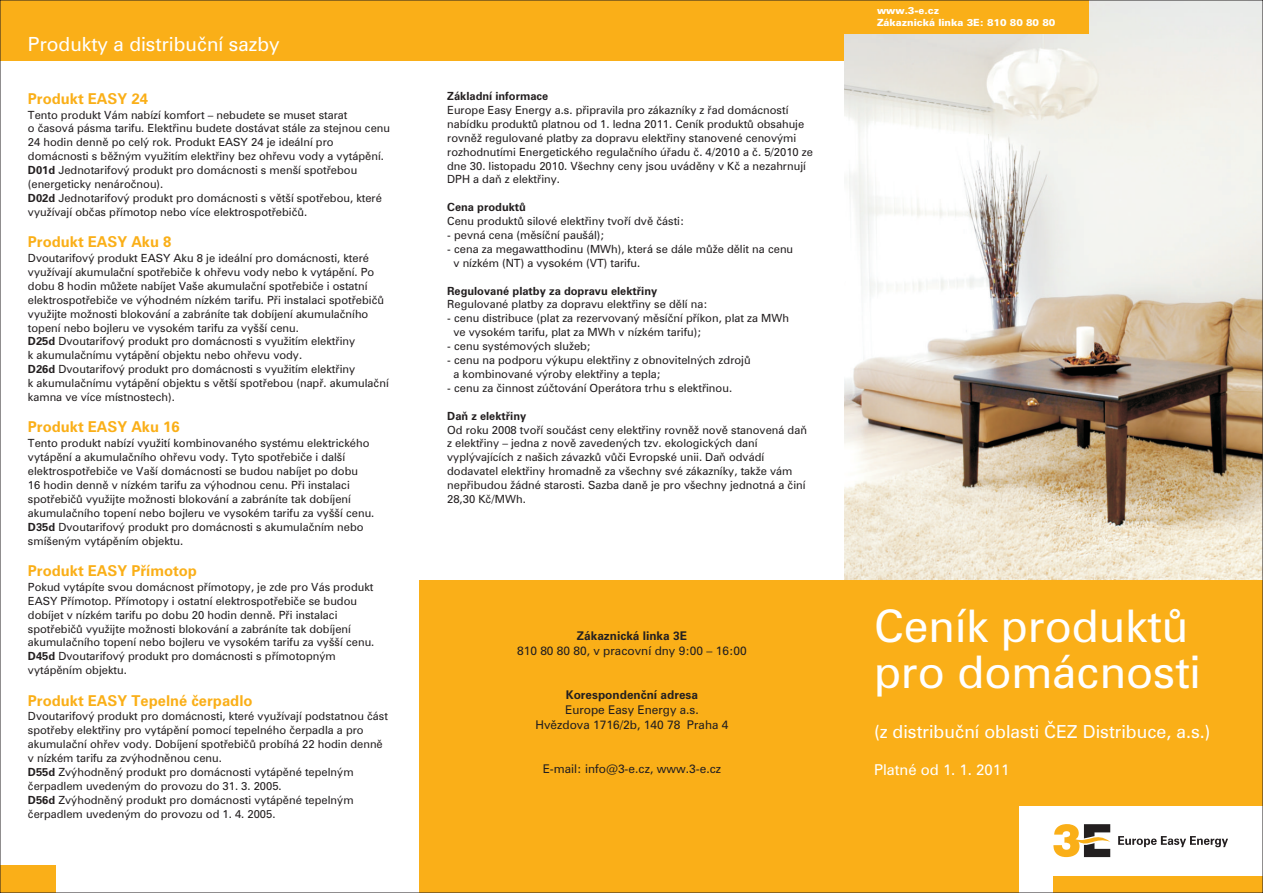
<style>
.page{position:relative;width:1263px;height:893px;background:#fff}
.page>*{position:absolute;margin:0;border:0;box-sizing:border-box;transform-origin:0 0}
.t1{font:45px/45.9px "Zurich CE";color:#fff}
.t2{font:19.5px "Zurich CE";color:#fff}
.t3{font:18px "Zurich CE";color:#fff}
.t4{font:700 15px "Zurich CE";color:#faaf18}
.t5{font:15px "Zurich CE";color:#fff}
.t6{font:12px/14.9px "Zurich CE";color:#231f20;text-align:center}
.t7{font:700 12px "Zurich CE";color:#231f20}
.t8{font:11.25px/14px "Zurich CE";color:#231f20}
.t9{font:700 11.25px "Zurich CE";color:#231f20}
.t10{font:900 9.9px/11.2px "Zurich CE";color:#fff}
.s1{font-weight:700}
</style>
<div class="page">
<img style="left:844px;top:2px;width:417px;height:578px">
<div style="left:419px;top:580px;width:844px;height:313px;background:#faaf18"></div>
<div style="left:841px;top:0;width:247px;height:33px;background:#faaf18"></div>
<div style="left:1019px;top:806px;width:244px;height:87px;background:#fff"></div>
<svg style="left:1053px;top:824px;width:57px;height:33px"></svg>
<svg style="left:1118px;top:836px;width:110px;height:11px"></svg>
<div style="left:1053px;top:876px;width:210px;height:17px;background:#faaf18"></div>
<div style="left:0;top:865px;width:56px;height:28px;background:#faaf18"></div>
<div style="left:0;top:0;width:844px;height:61px;background:#faaf18"></div>
<h2 class="t2" style="left:28px;top:37px;width:253px">Produkty a distribuèní sazby</h2>
<h3 class="t4" style="left:28px;top:92px;width:122px">Produkt EASY 24</h3>
<p class="t8" style="left:28px;top:109px;width:364px">Tento produkt Vám nabízí komfort – nebudete se muset starat<br>o èasová pásma tarifu. Elektøinu budete dostávat stále za stejnou cenu 24 hodin dennì po celý rok. Produkt EASY 24 je ideální pro domácnosti s bìžným využitím elektøiny bez ohøevu vody a vytápìní.<br><span class="s1">D01d</span> Jednotarifový produkt pro domácnosti s menší spotøebou (energeticky nenároènou).<br><span class="s1">D02d</span> Jednotarifový produkt pro domácnosti s vìtší spotøebou, které využívají obèas pøímotop nebo více elektrospotøebièù.</p>
<p class="t8" style="left:28px;top:252px;width:362px">Dvoutarifový produkt EASY Aku 8 je ideální pro domácnosti, které využívají akumulaèní spotøebièe k ohøevu vody nebo k vytápìní. Po dobu 8 hodin mùžete nabíjet Vaše akumulaèní spotøebièe i ostatní elektrospotøebièe ve výhodném nízkém tarifu. Pøi instalaci spotøebièù využijte možnosti blokování a zabráníte tak dobíjení akumulaèního topení nebo bojleru ve vysokém tarifu za vyšší cenu.<br><span class="s1">D25d</span> Dvoutarifový produkt pro domácnosti s využitím elektøiny<br>k akumulaènímu vytápìní objektu nebo ohøevu vody.<br><span class="s1">D26d</span> Dvoutarifový produkt pro domácnosti s využitím elektøiny<br>k akumulaènímu vytápìní objektu s vìtší spotøebou (napø. akumulaèní kamna ve více místnostech).</p>
<p class="t8" style="left:28px;top:437px;width:348px">Tento produkt nabízí využití kombinovaného systému elektrického vytápìní a akumulaèního ohøevu vody. Tyto spotøebièe i další elektrospotøebièe ve Vaší domácnosti se budou nabíjet po dobu<br>16 hodin dennì v nízkém tarifu za výhodnou cenu. Pøi instalaci spotøebièù využijte možnosti blokování a zabráníte tak dobíjení akumulaèního topení nebo bojleru ve vysokém tarifu za vyšší cenu.<br><span class="s1">D35d</span> Dvoutarifový produkt pro domácnosti s akumulaèním nebo smíšeným vytápìním objektu.</p>
<p class="t8" style="left:28px;top:581px;width:348px">Pokud vytápíte svou domácnost pøímotopy, je zde pro Vás produkt EASY Pøímotop. Pøímotopy i ostatní elektrospotøebièe se budou dobíjet v nízkém tarifu po dobu 20 hodin dennì. Pøi instalaci spotøebièù využijte možnosti blokování a zabráníte tak dobíjení akumulaèního topení nebo bojleru ve vysokém tarifu za vyšší cenu.<br><span class="s1">D45d</span> Dvoutarifový produkt pro domácnosti s pøímotopným vytápìním objektu.</p>
<p class="t8" style="left:28px;top:711px;width:362px">Dvoutarifový produkt pro domácnosti, které využívají podstatnou èást spotøeby elektøiny pro vytápìní pomocí tepelného èerpadla a pro akumulaèní ohøev vody. Dobíjení spotøebièù probíhá 22 hodin dennì v nízkém tarifu za zvýhodnìnou cenu.<br><span class="s1">D55d</span> Zvýhodnìný produkt pro domácnosti vytápìné tepelným èerpadlem uvedeným do provozu do 31. 3. 2005.<br><span class="s1">D56d</span> Zvýhodnìný produkt pro domácnosti vytápìné tepelným èerpadlem uvedeným do provozu od 1. 4. 2005.</p>
<h3 class="t4" style="left:28px;top:236px;width:145px">Produkt EASY Aku 8</h3>
<h3 class="t4" style="left:28px;top:421px;width:153px">Produkt EASY Aku 16</h3>
<h3 class="t4" style="left:28px;top:565px;width:171px">Produkt EASY Pøímotop</h3>
<h3 class="t4" style="left:28px;top:694px;width:226px">Produkt EASY Tepelné èerpadlo</h3>
<p class="t9" style="left:447px;top:92px;width:103px">Základní informace</p>
<p class="t8" style="left:447px;top:104px;width:367px">Europe Easy Energy a.s. pøipravila pro zákazníky z øad domácností nabídku produktù platnou od 1. ledna 2011. Ceník produktù obsahuje rovnìž regulované platby za dopravu elektøiny stanovené cenovými rozhodnutími Energetického regulaèního úøadu è. 4/2010 a è. 5/2010 ze dne 30. listopadu 2010. Všechny ceny jsou uvádìny v Kè a nezahrnují DPH a daò z elektøiny.</p>
<p class="t9" style="left:447px;top:203px;width:80px">Cena produktù</p>
<p class="t8" style="left:447px;top:215px;width:238px">Cenu produktù silové elektøiny tvoøí dvì èásti:</p>
<p class="t8" style="left:447px;top:229px;width:159px">- pevná cena (mìsíèní paušál);</p>
<p class="t8" style="left:453px;top:243px;width:341px;text-indent:-6px">- cena za megawatthodinu (MWh), která se dále mùže dìlit na cenu v nízkém (NT) a vysokém (VT) tarifu.</p>
<p class="t9" style="left:447px;top:286px;width:212px">Regulované platby za dopravu elektøiny</p>
<p class="t8" style="left:447px;top:299px;width:262px">Regulované platby za dopravu elektøiny se dìlí na:</p>
<p class="t8" style="left:453px;top:312px;width:337px;text-indent:-6px">- cenu distribuce (plat za rezervovaný mìsíèní pøíkon, plat za MWh ve vysokém tarifu, plat za MWh v nízkém tarifu);</p>
<p class="t8" style="left:447px;top:340px;width:145px">- cenu systémových služeb;</p>
<p class="t8" style="left:453px;top:354px;width:299px;text-indent:-6px">- cenu na podporu výkupu elektøiny z obnovitelných zdrojù a kombinované výroby elektøiny a tepla;</p>
<p class="t8" style="left:447px;top:382px;width:286px">- cenu za èinnost zúètování Operátora trhu s elektøinou.</p>
<p class="t9" style="left:447px;top:411px;width:81px">Daò z elektøiny</p>
<p class="t8" style="left:447px;top:424px;width:361px">Od roku 2008 tvoøí souèást ceny elektøiny rovnìž novì stanovená daò z elektøiny – jedna z novì zavedených tzv. ekologických daní vyplývajících z našich závazkù vùèi Evropské unii. Daò odvádí dodavatel elektøiny hromadnì za všechny své zákazníky, takže vám nepøibudou žádné starosti. Sazba danì je pro všechny jednotná a èiní 28,30 Kè/MWh.</p>
<p class="t7" style="left:577px;top:631px;width:112px">Zákaznická linka 3E</p>
<p class="t6" style="left:517px;top:644px;width:231px">810 80 80 80, v pracovní dny 9:00 – 16:00</p>
<p class="t7" style="left:566px;top:690px;width:134px">Korespondenèní adresa</p>
<p class="t6" style="left:535px;top:704px;width:194px">Europe Easy Energy a.s.<br>Hvìzdova 1716/2b, 140 78 Praha 4</p>
<p class="t6" style="left:543px;top:763px;width:180px">E-mail: info@3-e.cz, www.3-e.cz</p>
<p class="t10" style="left:877px;top:6px;width:180px">www.3-e.cz<br>Zákaznická linka 3E: 810 80 80 80</p>
<h1 class="t1" style="left:874px;top:608px;width:328px">Ceník produktù pro domácnosti</h1>
<h3 class="t3" style="left:874px;top:724px;width:338px">(z distribuèní oblasti ÈEZ Distribuce, a.s.)</h3>
<h3 class="t5" style="left:874px;top:764px;width:137px">Platné od 1. 1. 2011</h3>
</div>
